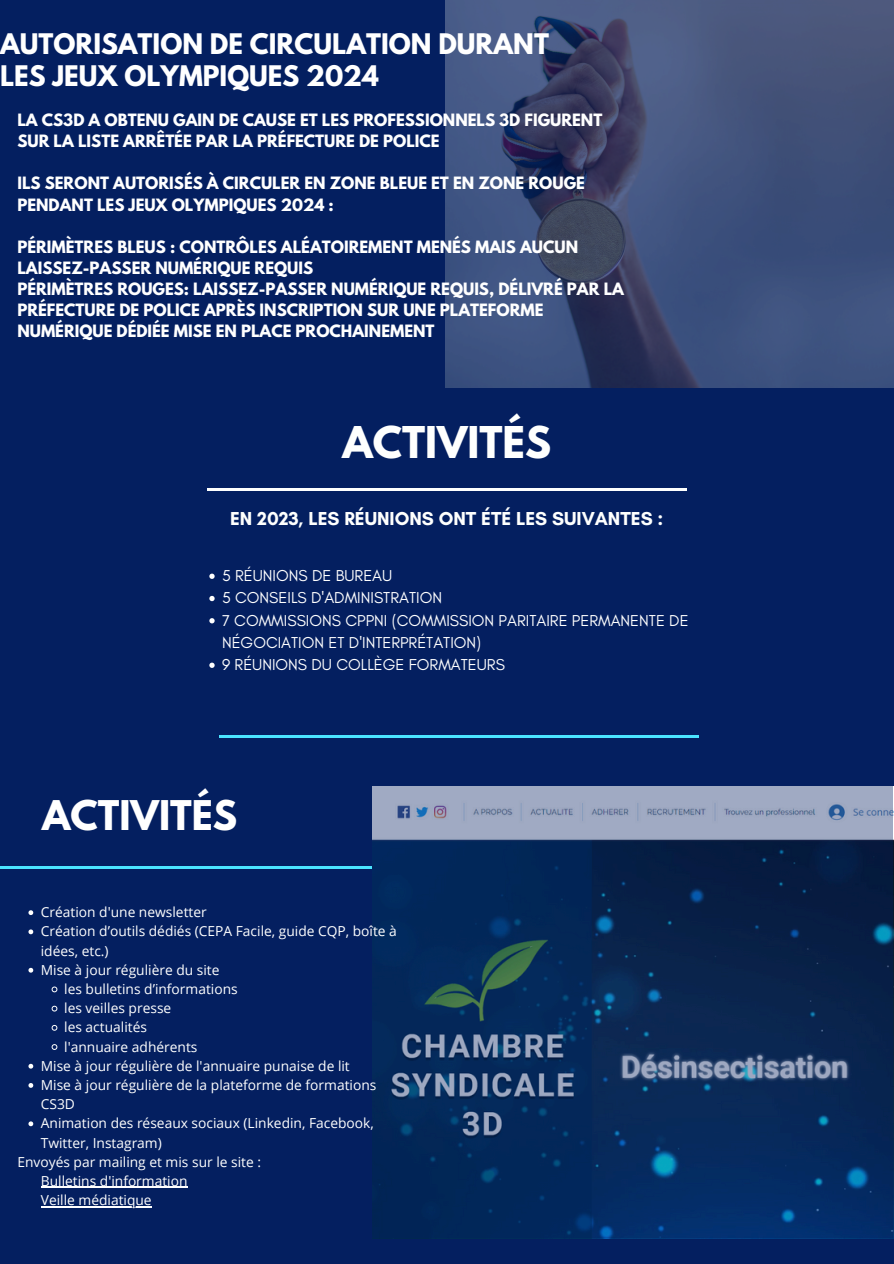
<style>
.page{position:relative;width:894px;height:1264px;background:#fff}
.page>*{position:absolute;margin:0;border:0;box-sizing:border-box;transform-origin:0 0}
.t1{font:700 38.7px "League Spartan";color:#fefffe}
.t2{font:700 36.3px "League Spartan";color:#fff}
.t3{font:700 25.05px/31.2px "League Spartan";color:#fff}
.t4{font:700 19.05px "Glacial Indifference";color:#fefffe}
.t5{font:16.05px/22.2px "Glacial Indifference";color:#fff}
.t6{font:700 15px/21.1px "League Spartan";color:#fff}
.t7{font:13.8px/19.2px "Open Sans";color:#fff}
</style>
<div class="page">
<div style="left:0;top:0;width:893px;height:1263px;background:#041f60"></div>
<hr style="left:207px;top:489px;width:479px;height:2px;background:#fefffe">
<hr style="left:219px;top:735px;width:480px;height:2px;background:#4be4ff">
<hr style="left:0;top:866px;width:372px;height:2px;background:#4be4ff">
<svg style="left:372px;top:786px;width:521px;height:452px"></svg>
<img style="left:445px;top:0;width:448px;height:387px">
<svg style="left:209px;top:573px;width:5px;height:6px"></svg>
<svg style="left:209px;top:596px;width:5px;height:5px"></svg>
<svg style="left:209px;top:618px;width:5px;height:5px"></svg>
<svg style="left:209px;top:662px;width:5px;height:6px"></svg>
<svg style="left:28px;top:910px;width:5px;height:5px"></svg>
<svg style="left:28px;top:929px;width:5px;height:5px"></svg>
<svg style="left:28px;top:967px;width:5px;height:5px"></svg>
<svg style="left:52px;top:986px;width:5px;height:6px"></svg>
<svg style="left:52px;top:1005px;width:5px;height:6px"></svg>
<svg style="left:52px;top:1025px;width:5px;height:5px"></svg>
<svg style="left:52px;top:1044px;width:5px;height:5px"></svg>
<svg style="left:28px;top:1063px;width:5px;height:5px"></svg>
<svg style="left:28px;top:1083px;width:5px;height:4px"></svg>
<svg style="left:28px;top:1121px;width:5px;height:5px"></svg>
<hr style="left:41px;top:1186px;width:146px;height:1px;background:#fff">
<hr style="left:41px;top:1205px;width:111px;height:1px;background:#fff">
<h4 class="t3" style="left:0;top:32px;width:550px">AUTORISATION DE CIRCULATION DURANT<br>LES JEUX OLYMPIQUES 2024</h4>
<h1 class="t6" style="left:17px;top:111px;width:586px">LA CS3D A OBTENU GAIN DE CAUSE ET LES PROFESSIONNELS 3D FIGURENT<br>SUR LA LISTE ARRÊTÉE PAR LA PRÉFECTURE DE POLICE</h1>
<h3 class="t6" style="left:17px;top:175px;width:569px">ILS SERONT AUTORISÉS À CIRCULER EN ZONE BLEUE ET EN ZONE ROUGE<br>PENDANT LES JEUX OLYMPIQUES 2024 :</h3>
<p class="t6" style="left:17px;top:238px;width:608px">PÉRIMÈTRES BLEUS : CONTRÔLES ALÉATOIREMENT MENÉS MAIS AUCUN LAISSEZ-PASSER NUMÉRIQUE REQUIS<br>PÉRIMÈTRES ROUGES: LAISSEZ-PASSER NUMÉRIQUE REQUIS, DÉLIVRÉ PAR LA PRÉFECTURE DE POLICE APRÈS INSCRIPTION SUR UNE PLATEFORME NUMÉRIQUE DÉDIÉE MISE EN PLACE PROCHAINEMENT</p>
<p class="t1" style="left:342px;top:423px;width:210px">ACTIVITÉS</p>
<h2 class="t4" style="left:230px;top:507px;width:434px">EN 2023, LES RÉUNIONS ONT ÉTÉ LES SUIVANTES :</h2>
<p class="t5" style="left:222px;top:564px;width:172px">5 RÉUNIONS DE BUREAU</p>
<p class="t5" style="left:222px;top:586px;width:221px">5 CONSEILS D'ADMINISTRATION</p>
<p class="t5" style="left:222px;top:609px;width:468px">7 COMMISSIONS CPPNI (COMMISSION PARITAIRE PERMANENTE DE<br>NÉGOCIATION ET D'INTERPRÉTATION)</p>
<h1 class="t5" style="left:222px;top:653px;width:284px">9 RÉUNIONS DU COLLÈGE FORMATEURS</h1>
<h4 class="t2" style="left:42px;top:797px;width:197px">ACTIVITÉS</h4>
<p class="t7" style="left:41px;top:902px;width:167px">Création d'une newsletter</p>
<p class="t7" style="left:41px;top:921px;width:357px">Création d’outils dédiés (CEPA Facile, guide CQP, boîte à idées, etc.)</p>
<p class="t7" style="left:41px;top:959px;width:180px">Mise à jour régulière du site</p>
<p class="t7" style="left:64px;top:979px;width:175px">les bulletins d’informations</p>
<p class="t7" style="left:64px;top:998px;width:108px">les veilles presse</p>
<p class="t7" style="left:64px;top:1017px;width:84px">les actualités</p>
<p class="t7" style="left:64px;top:1036px;width:135px">l'annuaire adhérents</p>
<p class="t7" style="left:41px;top:1055px;width:310px">Mise à jour régulière de l'annuaire punaise de lit</p>
<p class="t7" style="left:41px;top:1075px;width:337px">Mise à jour régulière de la plateforme de formations<br>CS3D</p>
<p class="t7" style="left:41px;top:1113px;width:334px">Animation des réseaux sociaux (Linkedin, Facebook,<br>Twitter, Instagram)</p>
<p class="t7" style="left:17px;top:1151px;width:245px">Envoyés par mailing et mis sur le site :</p>
<p class="t7" style="left:41px;top:1170px;width:148px">Bulletins d'information</p>
<p class="t7" style="left:41px;top:1190px;width:112px">Veille médiatique</p>
</div>
